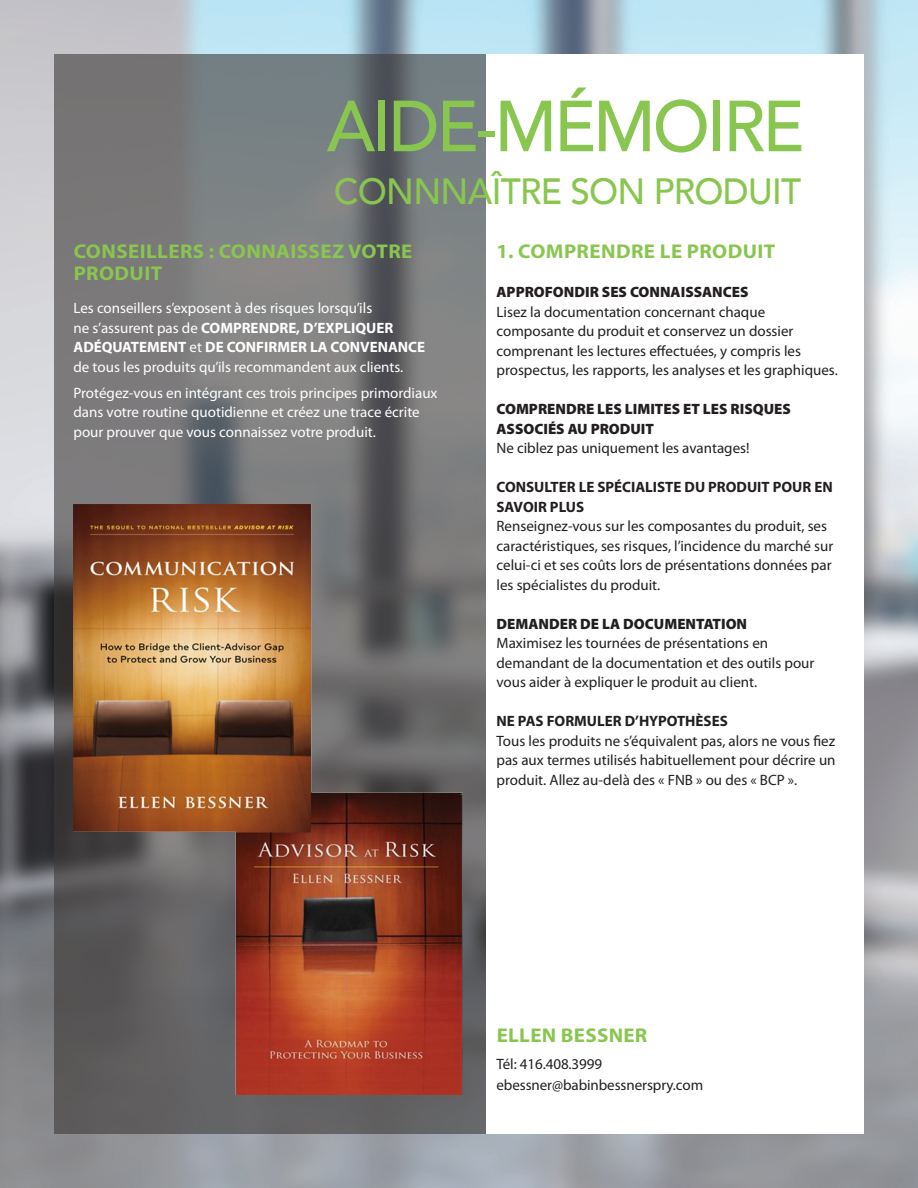
<style>
.page{position:relative;width:918px;height:1188px;background:#fff}
.page>*{position:absolute;margin:0;border:0;box-sizing:border-box;transform-origin:0 0}
.t1{font:500 71.4px "Avenir";letter-spacing:-.04em;color:#89c650;scale:.96 1}
.t2{font:500 36.45px "Avenir";letter-spacing:-.02em;color:#89c650;scale:.96 1}
.t3{font:700 19.95px/22.5px "Myriad Pro";letter-spacing:.02em;color:#89c650;scale:1.05 1}
.text_10{font:15px/19.5px "Myriad Pro";color:#231f20}
.t4{font:15px/19.5px "Myriad Pro";color:#fff}
.text_10-2{font:900 15px/19.5px "Myriad Pro";color:#231f20}
.text_10-3{font:700 15px/19.5px "Myriad Pro";color:#231f20}
.s1{font-weight:700}
</style>
<div class="page">
<img style="left:0;top:0;width:918px;height:1188px">
<svg style="left:54px;top:54px;width:432px;height:1080px;background:#737475"></svg>
<div style="left:486px;top:54px;width:378px;height:1080px;background:#fff"></div>
<img style="left:74px;top:504px;width:388px;height:591px">
<p class="t1" style="left:327px;top:65px;width:499px">AIDE-MÉMOIRE</p>
<p class="t2" style="left:334px;top:160px;width:488px">CONNNAÎTRE SON PRODUIT</p>
<p class="t3" style="left:74px;top:239px;width:324px">CONSEILLERS : CONNAISSEZ VOTRE<br>PRODUIT</p>
<p class="t4" style="left:74px;top:299px;width:353px">Les conseillers s’exposent à des risques lorsqu’ils<br>ne s’assurent pas de <span class="s1">COMPRENDRE, D’EXPLIQUER ADÉQUATEMENT</span> et <span class="s1">DE CONFIRMER LA CONVENANCE </span>de tous les produits qu’ils recommandent aux clients.</p>
<p class="t4" style="left:74px;top:383px;width:366px">Protégez-vous en intégrant ces trois principes primordiaux dans votre routine quotidienne et créez une trace écrite pour prouver que vous connaissez votre produit.</p>
<p class="t3" style="left:497px;top:239px;width:267px">1. COMPRENDRE LE PRODUIT</p>
<p class="text_10-2" style="left:497px;top:282px;width:254px">APPROFONDIR SES CONNAISSANCES</p>
<p class="text_10" style="left:497px;top:302px;width:343px">Lisez la documentation concernant chaque composante du produit et conservez un dossier comprenant les lectures effectuées, y compris les prospectus, les rapports, les analyses et les graphiques.</p>
<p class="text_10-2" style="left:497px;top:399px;width:296px">COMPRENDRE LES LIMITES ET LES RISQUES<br>ASSOCIÉS AU PRODUIT</p>
<p class="text_10" style="left:497px;top:439px;width:255px">Ne ciblez pas uniquement les avantages!</p>
<p class="text_10-3" style="left:497px;top:477px;width:338px">CONSULTER LE SPÉCIALISTE DU PRODUIT POUR EN<br>SAVOIR PLUS</p>
<p class="text_10" style="left:497px;top:517px;width:338px">Renseignez-vous sur les composantes du produit, ses caractéristiques, ses risques, l’incidence du marché sur celui-ci et ses coûts lors de présentations données par les spécialistes du produit.</p>
<p class="text_10-2" style="left:497px;top:613px;width:252px">DEMANDER DE LA DOCUMENTATION</p>
<p class="text_10" style="left:497px;top:634px;width:319px">Maximisez les tournées de présentations en demandant de la documentation et des outils pour vous aider à expliquer le produit au client.</p>
<p class="text_10-3" style="left:497px;top:711px;width:233px">NE PAS FORMULER D’HYPOTHÈSES</p>
<p class="text_10" style="left:497px;top:731px;width:341px;text-align:justify">Tous les produits ne s’équivalent pas, alors ne vous fiez pas aux termes utilisés habituellement pour décrire un produit. Allez au-delà des « FNB » ou des « BCP ».</p>
<p class="t3" style="left:497px;top:1023px;width:145px">ELLEN BESSNER</p>
<p class="text_10" style="left:497px;top:1055px;width:107px">Tél: 416.408.3999</p>
<p class="text_10" style="left:497px;top:1076px;width:208px">ebessner@babinbessnerspry.com</p>
</div>
